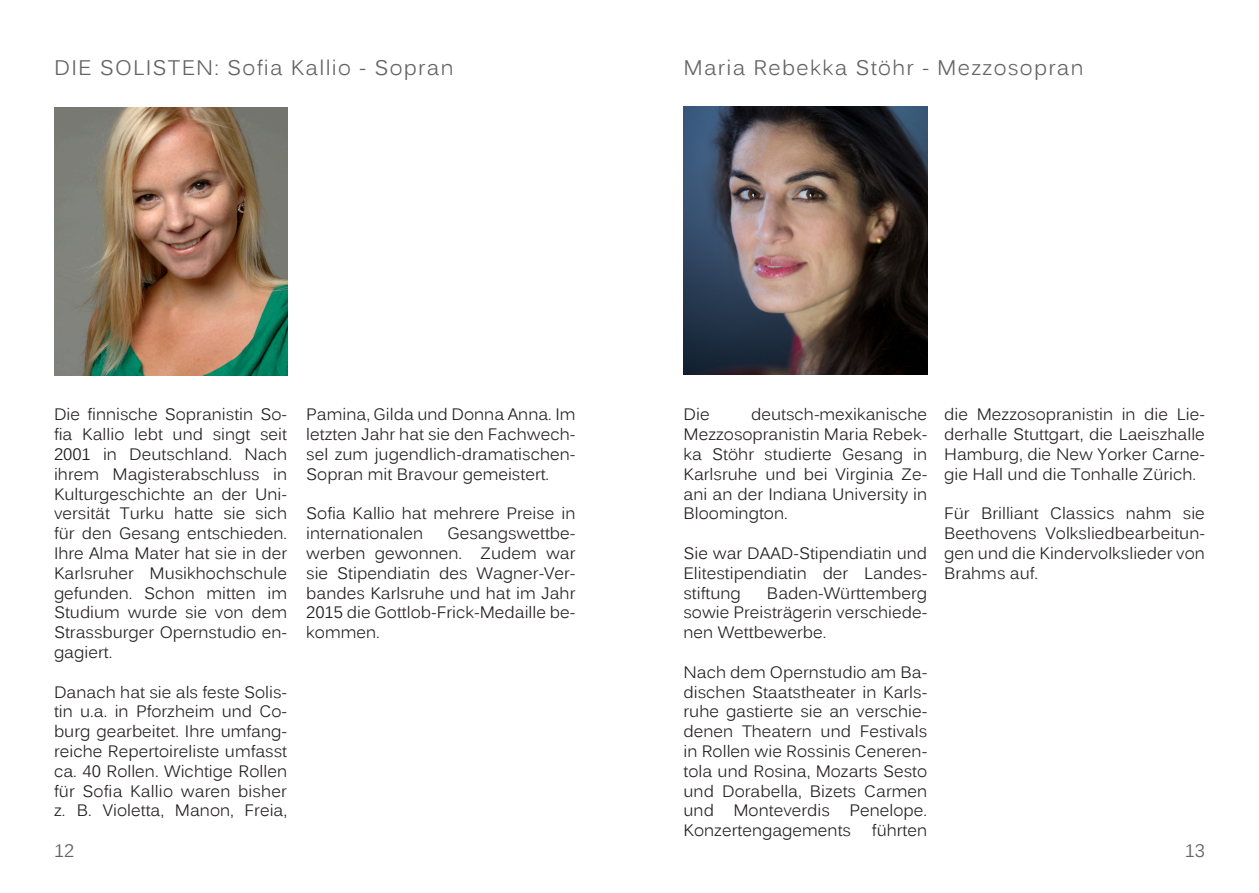
<style>
.page{position:relative;width:1259px;height:893px;background:#fff}
.page>*{position:absolute;margin:0;border:0;box-sizing:border-box;transform-origin:0 0}
.t1{font:21px "Kalinga";letter-spacing:.06em;color:#636366}
.t2{font:18px "Kalinga";color:#636366}
.t3{font:16.5px/19.8px "Kalinga";color:#231f20;text-align:justify}
</style>
<div class="page">
<img style="left:683px;top:106px;width:244px;height:268px">
<img style="left:54px;top:107px;width:233px;height:268px">
<p class="t1" style="left:54px;top:54px;width:401px">DIE SOLISTEN: Sofia Kallio - Sopran</p>
<p class="t1" style="left:683px;top:54px;width:401px">Maria Rebekka Stöhr - Mezzosopran</p>
<p class="t3" style="left:54px;top:406px;width:235px">Die finnische Sopranistin So&shy;fia Kallio lebt und singt seit 2001 in Deutschland. Nach ihrem Magisterabschluss in Kulturgeschichte an der Uni&shy;versität Turku hatte sie sich für den Gesang entschieden.<br>Ihre Alma Mater hat sie in der Karlsruher Musikhochschule gefunden. Schon mitten im Studium wurde sie von dem Strassburger Opernstudio en&shy;gagiert.</p>
<p class="t3" style="left:54px;top:683px;width:235px">Danach hat sie als feste Solis&shy;tin u.a. in Pforzheim und Co&shy;burg gearbeitet. Ihre umfang&shy;reiche Repertoireliste umfasst ca. 40 Rollen. Wichtige Rollen für Sofia Kallio waren bisher z. B. Violetta, Manon, Freia,</p>
<p class="t3" style="left:306px;top:406px;width:271px">Pamina, Gilda und Donna Anna. Im letzten Jahr hat sie den Fachwech&shy;sel zum jugendlich-dramatischen-Sopran mit Bravour gemeistert.</p>
<p class="t3" style="left:306px;top:505px;width:271px">Sofia Kallio hat mehrere Preise in internationalen</p>
<p class="t3" style="left:306px;top:525px;width:271px;text-indent:141px">Gesangswettbe&shy;werben gewonnen. Zudem war sie Stipendiatin des Wagner-Ver&shy;bandes Karlsruhe und hat im Jahr 2015 die Gottlob-Frick-Medaille be&shy;kommen.</p>
<p class="t3" style="left:683px;top:406px;width:245px;text-indent:68px">deutsch-mexikanische Mezzosopranistin Maria Rebek&shy;ka Stöhr studierte Gesang in Karlsruhe und bei Virginia Ze&shy;ani an der Indiana University in Bloomington.</p>
<p class="t3" style="left:683px;top:545px;width:245px">Sie war DAAD-Stipendiatin und Elitestipendiatin der Landes&shy;stiftung</p>
<p class="t3" style="left:683px;top:406px;width:28px">Die</p>
<p class="t3" style="left:683px;top:584px;width:245px;text-indent:83px">Baden-Württemberg sowie Preisträgerin verschiede&shy;nen Wettbewerbe.</p>
<p class="t3" style="left:683px;top:664px;width:245px">Nach dem Opernstudio am Ba&shy;dischen Staatstheater in Karls&shy;ruhe gastierte sie an verschie&shy;denen Theatern und Festivals in Rollen wie Rossinis Ceneren&shy;tola und Rosina, Mozarts Sesto und Dorabella, Bizets Carmen und Monteverdis Penelope.<br>Konzertengagements</p>
<p class="t3" style="left:872px;top:822px;width:57px">führten</p>
<p class="t3" style="left:944px;top:406px;width:262px">die Mezzosopranistin in die Lie&shy;derhalle Stuttgart, die Laeiszhalle Hamburg, die New Yorker Carne&shy;gie Hall und die Tonhalle Zürich.</p>
<p class="t3" style="left:944px;top:505px;width:262px">Für Brilliant Classics nahm sie Beethovens Volksliedbearbeitun&shy;gen und die Kindervolkslieder von Brahms auf.</p>
<p class="t2" style="left:54px;top:839px;width:22px">12</p>
<p class="t2" style="left:1185px;top:839px;width:22px">13</p>
</div>
